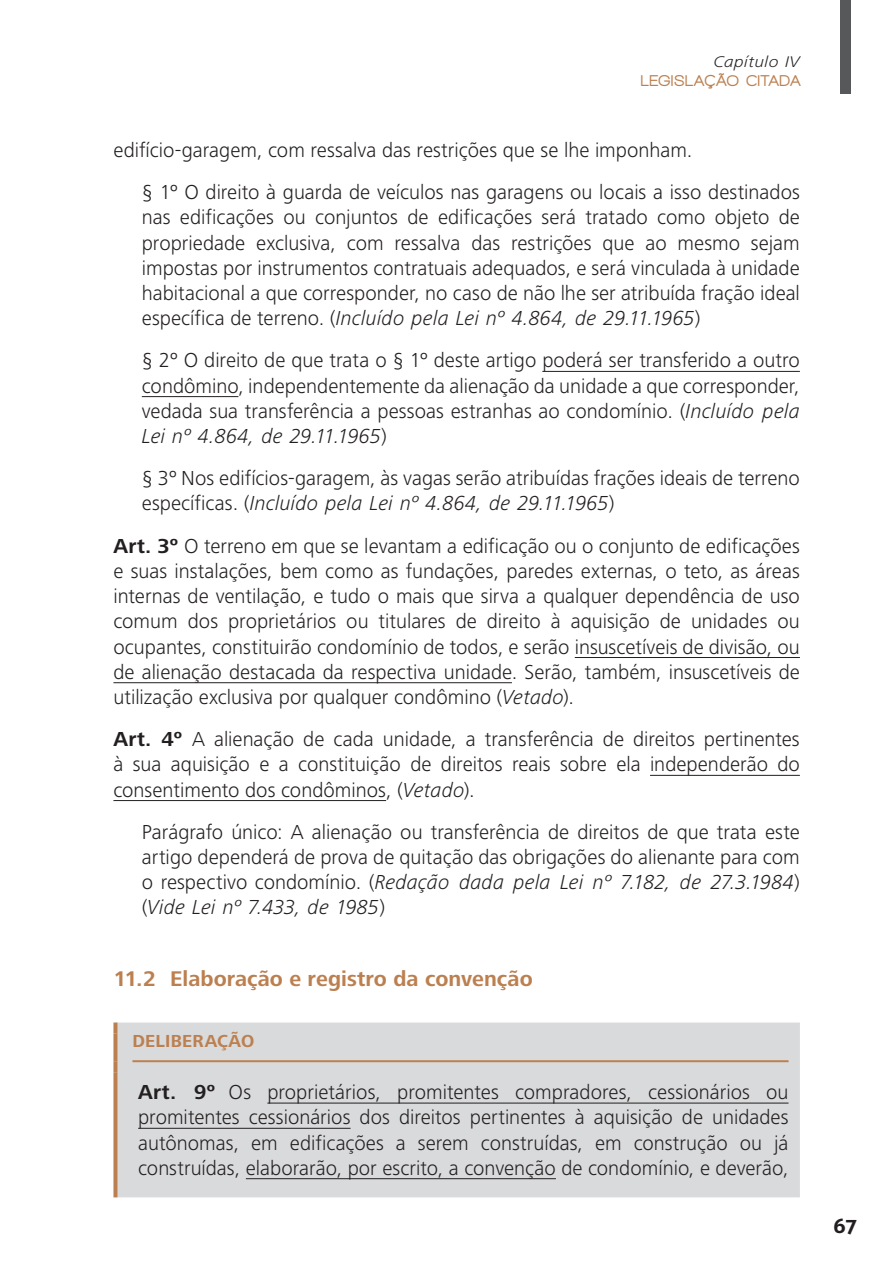
<style>
.page{position:relative;width:885px;height:1276px;background:#fff}
.page>*{position:absolute;margin:0;border:0;box-sizing:border-box;transform-origin:0 0}
.Sub-título_NUMEROS{font:700 22px "Frutiger Next LT";color:#bc8050}
.Texto{font:300 21px/25.2px "Frutiger Next LT";color:#231f20;text-align:justify}
.Texto_conteúdo{font:300 21px/25.2px "Frutiger Next LT";color:#231f20;text-align:justify}
.t1{font:700 20px "Aller";color:#231f20;scale:1.05 1}
.Sub-título{font:700 18px "Frutiger Next LT";letter-spacing:.015em;color:#bc8050}
.t2{font:16px "Walkway Rounded";letter-spacing:.065em;color:#bc8050;scale:1.05 1}
.t3{font:italic 300 16px "Frutiger Next LT";letter-spacing:.015em;color:#231f20;scale:1.15 1}
.s1{font-style:italic}
.s2{font-weight:700}
</style>
<div class="page">
<div style="left:840px;top:0;width:10px;height:94px;background:#57585a"></div>
<hr style="left:542px;top:371px;width:257px;height:1px;background:#231f20">
<hr style="left:142px;top:396px;width:96px;height:1px;background:#231f20">
<hr style="left:574px;top:657px;width:225px;height:1px;background:#231f20">
<hr style="left:113px;top:682px;width:399px;height:1px;background:#231f20">
<hr style="left:650px;top:775px;width:149px;height:1px;background:#231f20">
<hr style="left:113px;top:800px;width:273px;height:1px;background:#231f20">
<div style="left:117px;top:1022px;width:682px;height:175px;background:#d9dadc"></div>
<svg style="left:113px;top:1022px;width:4px;height:11px"></svg>
<svg style="left:113px;top:1033px;width:4px;height:28px"></svg>
<svg style="left:113px;top:1061px;width:4px;height:11px"></svg>
<svg style="left:113px;top:1072px;width:4px;height:125px"></svg>
<hr style="left:132px;top:1060px;width:656px;height:2px;background:#bc8050">
<hr style="left:267px;top:1102px;width:521px;height:1px;background:#231f20">
<hr style="left:138px;top:1127px;width:212px;height:1px;background:#231f20">
<hr style="left:246px;top:1178px;width:310px;height:1px;background:#231f20">
<p class="t3" style="left:713px;top:53px;width:76px">Capítulo IV</p>
<p class="t2" style="left:640px;top:72px;width:153px">LEGISLAÇÃO CITADA</p>
<p class="Texto_conteúdo" style="left:113px;top:137px;width:580px">edifício-garagem, com ressalva das restrições que se lhe imponham.</p>
<p class="Texto" style="left:142px;top:180px;width:659px">§ 1º O direito à guarda de veículos nas garagens ou locais a isso destinados nas edificações ou conjuntos de edificações será tratado como objeto de propriedade exclusiva, com ressalva das restrições que ao mesmo sejam impostas por instrumentos contratuais adequados, e será vinculada à unidade habitacional a que corresponder, no caso de não lhe ser atribuída fração ideal específica de terreno. (<span class="s1">Incluído pela Lei nº 4.864, de 29.11.1965</span>)</p>
<p class="Texto" style="left:142px;top:348px;width:659px">§ 2º O direito de que trata o § 1º deste artigo poderá ser transferido a outro condômino, independentemente da alienação da unidade a que corresponder, vedada sua transferência a pessoas estranhas ao condomínio. (<span class="s1">Incluído pela Lei nº 4.864, de 29.11.1965</span>)</p>
<p class="Texto" style="left:142px;top:466px;width:659px">§ 3º Nos edifícios-garagem, às vagas serão atribuídas frações ideais de terreno específicas. (<span class="s1">Incluído pela Lei nº 4.864, de 29.11.1965</span>)</p>
<p class="Texto_conteúdo" style="left:113px;top:533px;width:688px"><span class="s2">Art. 3º</span> O terreno em que se levantam a edificação ou o conjunto de edificações e suas instalações, bem como as fundações, paredes externas, o teto, as áreas internas de ventilação, e tudo o mais que sirva a qualquer dependência de uso comum dos proprietários ou titulares de direito à aquisição de unidades ou ocupantes, constituirão condomínio de todos, e serão insuscetíveis de divisão, ou de alienação destacada da respectiva unidade. Serão, também, insuscetíveis de utilização exclusiva por qualquer condômino (<span class="s1">Vetado</span>).</p>
<p class="Texto_conteúdo" style="left:113px;top:726px;width:687px"><span class="s2">Art. 4º</span> A alienação de cada unidade, a transferência de direitos pertinentes à sua aquisição e a constituição de direitos reais sobre ela independerão do consentimento dos condôminos, (<span class="s1">Vetado</span>).</p>
<p class="Texto_conteúdo" style="left:142px;top:819px;width:659px">Parágrafo único: A alienação ou transferência de direitos de que trata este artigo dependerá de prova de quitação das obrigações do alienante para com o respectivo condomínio. (<span class="s1">Redação dada pela Lei nº 7.182, de 27.3.1984</span>) (<span class="s1">Vide Lei nº 7.433, de 1985</span>)</p>
<p class="Sub-título_NUMEROS" style="left:113px;top:966px;width:421px">11.2 Elaboração e registro da convenção</p>
<p class="Sub-título" style="left:132px;top:1030px;width:123px">DELIBERAÇÃO</p>
<p class="Texto" style="left:138px;top:1079px;width:652px"><span class="s2">Art. 9º</span> Os proprietários, promitentes compradores, cessionários ou promitentes cessionários dos direitos pertinentes à aquisição de unidades autônomas, em edificações a serem construídas, em construção ou já construídas, elaborarão, por escrito, a convenção de condomínio, e deverão,</p>
<p class="t1" style="left:833px;top:1213px;width:24px">67</p>
</div>
